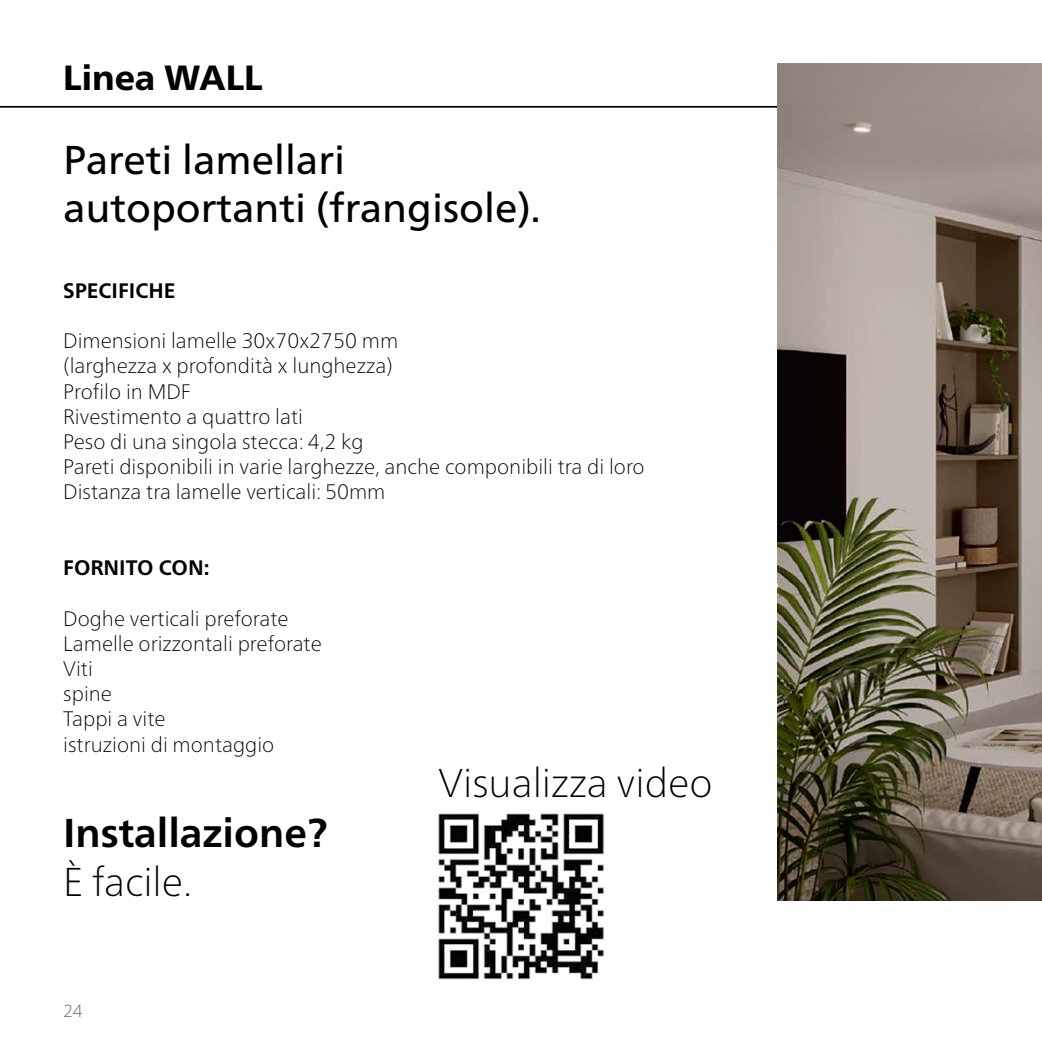
<style>
.page{position:relative;width:1042px;height:1042px;background:#fff}
.page>*{position:absolute;margin:0;border:0;box-sizing:border-box;transform-origin:0 0}
.t1{font:40.25px/48.3px "Frutiger Neue LTW1 G";color:#000}
.t2{font:100 40.25px "Frutiger Neue LTW1 G";color:#000}
.t3{font:700 40.25px "Frutiger Neue LTW1 G";color:#000}
.t4{font:800 35px "Frutiger Neue LTW1 G";color:#000}
.t5{font:100 21px/25.2px "Frutiger Neue LTW1 G";color:#000}
.t6{font:700 21px "Frutiger Neue LTW1 G";color:#000}
.t7{font:100 17.5px "Frutiger Neue LTW1 G";color:#61646a}
</style>
<div class="page">
<hr style="left:0;top:106px;width:979px;height:2px;background:#000">
<img style="left:777px;top:63px;width:265px;height:837px">
<img style="left:438px;top:813px;width:167px;height:167px">
<h2 class="t4" style="left:63px;top:57px;width:201px">Linea WALL</h2>
<h1 class="t1" style="left:63px;top:136px;width:479px">Pareti lamellari autoportanti (frangisole).</h1>
<p class="t6" style="left:63px;top:278px;width:114px">SPECIFICHE</p>
<p class="t5" style="left:63px;top:328px;width:583px">Dimensioni lamelle 30x70x2750 mm<br>(larghezza x profondità x lunghezza)<br>Profilo in MDF<br>Rivestimento a quattro lati<br>Peso di una singola stecca: 4,2 kg<br>Pareti disponibili in varie larghezze, anche componibili tra di loro Distanza tra lamelle verticali: 50mm</p>
<p class="t6" style="left:63px;top:555px;width:148px">FORNITO CON:</p>
<p class="t5" style="left:63px;top:605px;width:260px">Doghe verticali preforate<br>Lamelle orizzontali preforate<br>Viti<br>spine<br>Tappi a vite<br>istruzioni di montaggio</p>
<h1 class="t3" style="left:63px;top:809px;width:266px">Installazione?</h1>
<h1 class="t2" style="left:63px;top:857px;width:131px">È facile.</h1>
<p class="t7" style="left:63px;top:1000px;width:21px">24</p>
<h1 class="t2" style="left:438px;top:758px;width:275px">Visualizza video</h1>
</div>
